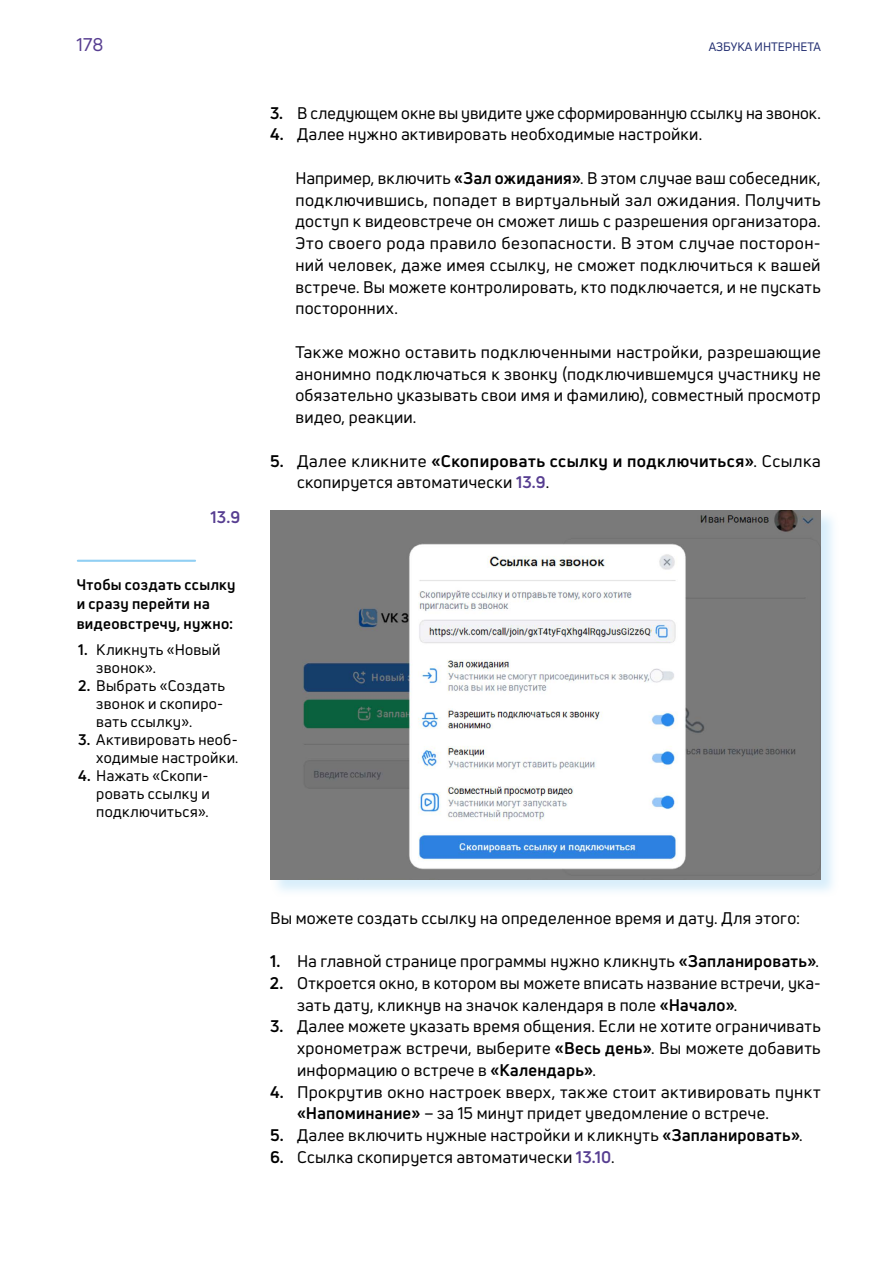
<style>
.page{position:relative;width:893px;height:1263px;background:#fff}
.page>*{position:absolute;margin:0;border:0;box-sizing:border-box;transform-origin:0 0}
.t1{font:18px "Uni Neue";color:#573e91}
.t2{font:16.5px/21.8px "Uni Neue";letter-spacing:.02em;color:#000;text-align:justify}
.t3{font:16.5px "Uni Neue";color:#000}
.t4{font:700 16.5px "Uni Neue";color:#573e91}
.t5{font:15px/18px "Uni Neue";letter-spacing:.025em;color:#000}
.t6{font:700 15px/19.5px "Uni Neue";letter-spacing:.025em;color:#000}
.t7{font:12px "Uni Neue";color:#243072}
.s1{font-weight:700}
.s2{font-weight:700;color:#573e91}
</style>
<div class="page">
<div style="left:270px;top:509px;width:570px;height:389px;background:#91cff3;opacity:.35"></div>
<img style="left:270px;top:510px;width:551px;height:370px">
<hr style="left:78px;top:560px;width:117px;height:2px;background:#91cff3">
<p class="t1" style="left:77px;top:33px;width:28px">178</p>
<p class="t7" style="left:709px;top:39px;width:114px">АЗБУКА ИНТЕРНЕТА</p>
<p class="t4" style="left:211px;top:506px;width:31px">13.9</p>
<p class="t6" style="left:77px;top:574px;width:160px">Чтобы создать ссылку и сразу перейти на видеовстречу, нужно:</p>
<p class="t5" style="left:96px;top:641px;width:126px;text-indent:-18px"><span class="s1">1.</span> Кликнуть «Новый звонок».</p>
<p class="t5" style="left:96px;top:677px;width:130px;text-indent:-18px"><span class="s1">2.</span> Выбрать «Создать звонок и скопиро&shy;вать ссылку».</p>
<p class="t5" style="left:78px;top:731px;width:162px;text-align:right"><span class="s1">3.</span> Активировать необ&shy;ходимые настройки.</p>
<p class="t5" style="left:96px;top:767px;width:115px;text-align:justify;text-indent:-18px"><span class="s1">4.</span> Нажать «Скопи&shy;ровать ссылку и подключиться».</p>
<p class="t3" style="left:270px;top:102px;width:552px"><span class="s1">3.</span> В следующем окне вы увидите уже сформированную ссылку на звонок.</p>
<p class="t2" style="left:270px;top:123px;width:434px"><span class="s1">4.</span> Далее нужно активировать необходимые настройки.</p>
<p class="t2" style="left:296px;top:167px;width:527px">Например, включить <span class="s1">«Зал ожидания»</span>. В этом случае ваш собеседник, подключившись, попадет в виртуальный зал ожидания. Получить доступ к видеовстрече он сможет лишь с разрешения организатора.<br>Это своего рода правило безопасности. В этом случае посторон&shy;ний человек, даже имея ссылку, не сможет подключиться к вашей встрече. Вы можете контролировать, кто подключается, и не пускать посторонних.</p>
<p class="t2" style="left:296px;top:341px;width:527px">Также можно оставить подключенными настройки, разрешающие анонимно подключаться к звонку (подключившемуся участнику не обязательно указывать свои имя и фамилию), совместный просмотр видео, реакции.</p>
<p class="t2" style="left:297px;top:450px;width:525px;text-indent:-27px"><span class="s1">5.</span> Далее кликните <span class="s1">«Скопировать ссылку и подключиться»</span>. Ссылка скопируется автоматически <span class="s2">13.9</span>.</p>
<p class="t2" style="left:270px;top:906px;width:532px">Вы можете создать ссылку на определенное время и дату. Для этого:</p>
<p class="t2" style="left:270px;top:950px;width:551px"><span class="s1">1.</span> На главной странице программы нужно кликнуть <span class="s1">«Запланировать»</span>.</p>
<p class="t2" style="left:297px;top:972px;width:525px;text-indent:-27px"><span class="s1">2.</span> Откроется окно, в котором вы можете вписать название встречи, ука&shy;зать дату, кликнув на значок календаря в поле <span class="s1">«Начало»</span>.</p>
<p class="t2" style="left:297px;top:1015px;width:525px;text-indent:-27px"><span class="s1">3.</span> Далее можете указать время общения. Если не хотите ограничивать хронометраж встречи, выберите <span class="s1">«Весь день»</span>. Вы можете добавить информацию о встрече в <span class="s1">«Календарь»</span>.</p>
<p class="t2" style="left:297px;top:1080px;width:525px;text-indent:-27px"><span class="s1">4.</span> Прокрутив окно настроек вверх, также стоит активировать пункт <span class="s1">«Напоминание»</span> – за 15 минут придет уведомление о встрече.</p>
<p class="t2" style="left:270px;top:1124px;width:534px"><span class="s1">5.</span> Далее включить нужные настройки и кликнуть <span class="s1">«Запланировать»</span>.</p>
<p class="t2" style="left:270px;top:1146px;width:346px"><span class="s1">6.</span> Ссылка скопируется автоматически <span class="s2">13.10</span>.</p>
</div>
